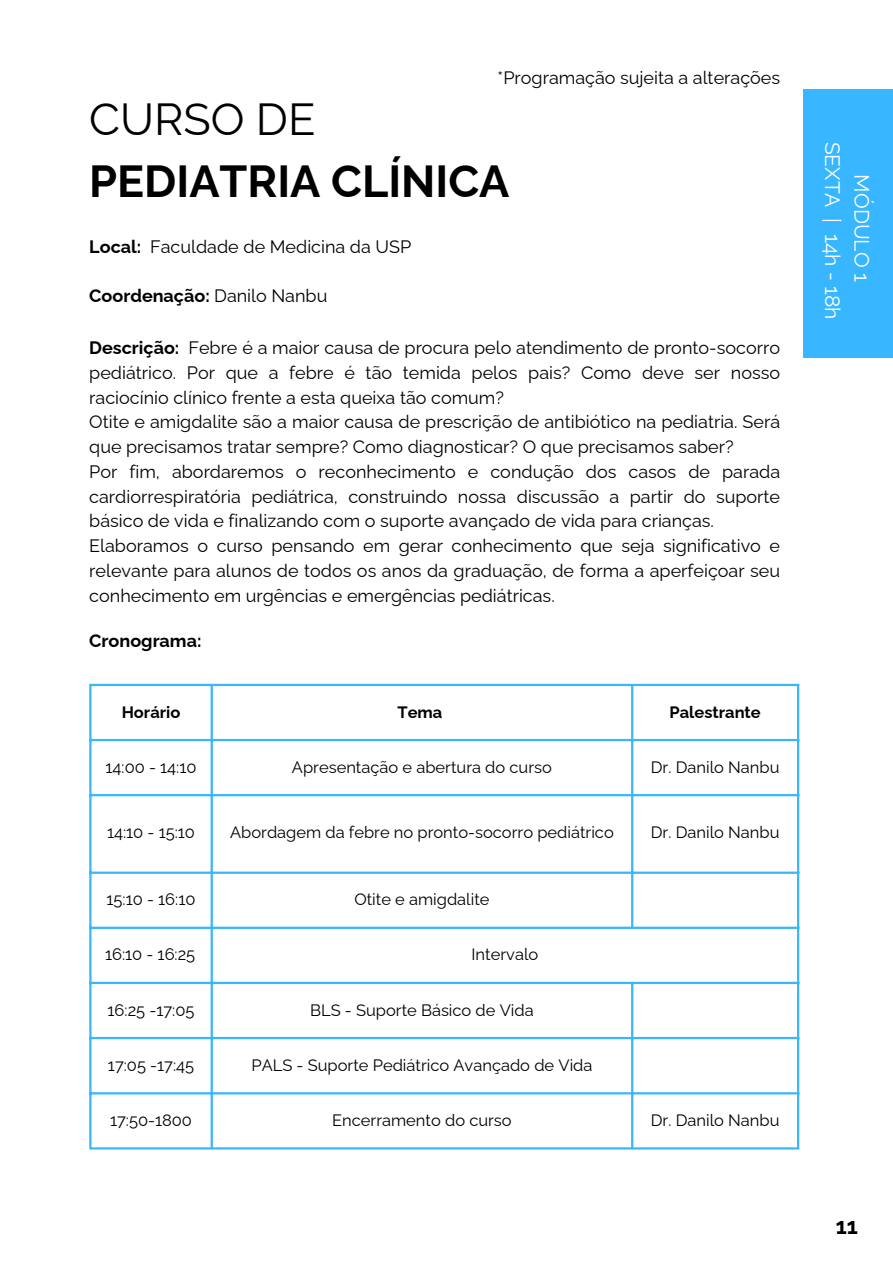
<style>
.page{position:relative;width:893px;height:1264px;background:#fff}
.page>*{position:absolute;margin:0;border:0;box-sizing:border-box;transform-origin:0 0}
.t1{font:700 45px "Raleway";color:#000}
.t2{font:45px "Raleway";color:#000}
.t3{font:700 22.5px "Raleway";color:#000}
.t4{font:21px "Raleway";color:#fff}
.t5{font:18px/24.8px "Raleway";color:#000;text-align:justify}
.t6{font:700 18px "Raleway";color:#000}
.t7{font:16.5px "Raleway";color:#000}
.t8{font:700 16.5px "Raleway";color:#000}
.s1{font-weight:700}
.s2{font-weight:400}
</style>
<div class="page">
<div style="left:803px;top:89px;width:89px;height:269px;background:#38b6ff"></div>
<hr style="left:89px;top:686px;width:2px;height:461px;background:#38b6ff">
<hr style="left:210px;top:686px;width:3px;height:461px;background:#38b6ff">
<hr style="left:631px;top:686px;width:2px;height:240px;background:#38b6ff">
<hr style="left:631px;top:984px;width:2px;height:163px;background:#38b6ff">
<hr style="left:797px;top:686px;width:2px;height:461px;background:#38b6ff">
<hr style="left:89px;top:683px;width:710px;height:3px;background:#38b6ff">
<hr style="left:89px;top:739px;width:710px;height:2px;background:#38b6ff">
<hr style="left:89px;top:794px;width:710px;height:2px;background:#38b6ff">
<hr style="left:89px;top:871px;width:710px;height:2px;background:#38b6ff">
<hr style="left:89px;top:926px;width:710px;height:2px;background:#38b6ff">
<hr style="left:89px;top:981px;width:710px;height:3px;background:#38b6ff">
<hr style="left:89px;top:1036px;width:710px;height:3px;background:#38b6ff">
<hr style="left:89px;top:1092px;width:710px;height:2px;background:#38b6ff">
<hr style="left:89px;top:1147px;width:710px;height:2px;background:#38b6ff">
<p class="t5" style="left:497px;top:66px;width:284px">*Programação sujeita a alterações</p>
<p class="t2" style="left:89px;top:92px;width:228px">CURSO DE</p>
<p class="t1" style="left:89px;top:154px;width:421px">PEDIATRIA CLÍNICA</p>
<p class="t5" style="left:89px;top:234px;width:323px"><span class="s1">Local:</span> Faculdade de Medicina da USP</p>
<p class="t6" style="left:89px;top:285px;width:239px">Coordenação: <span class="s2">Danilo Nanbu</span></p>
<p class="t5" style="left:89px;top:335px;width:692px"><span class="s1">Descrição:</span> Febre é a maior causa de procura pelo atendimento de pronto-socorro pediátrico. Por que a febre é tão temida pelos pais? Como deve ser nosso raciocínio clínico frente a esta queixa tão comum?</p>
<p class="t5" style="left:89px;top:409px;width:692px">Otite e amigdalite são a maior causa de prescrição de antibiótico na pediatria. Será que precisamos tratar sempre? Como diagnosticar? O que precisamos saber?</p>
<p class="t5" style="left:89px;top:459px;width:692px">Por fim, abordaremos o reconhecimento e condução dos casos de parada cardiorrespiratória pediátrica, construindo nossa discussão a partir do suporte básico de vida e finalizando com o suporte avançado de vida para crianças.</p>
<p class="t5" style="left:89px;top:533px;width:692px">Elaboramos o curso pensando em gerar conhecimento que seja significativo e relevante para alunos de todos os anos da graduação, de forma a aperfeiçoar seu conhecimento em urgências e emergências pediátricas.</p>
<p class="t6" style="left:89px;top:630px;width:114px">Cronograma:</p>
<p class="t8" style="left:122px;top:702px;width:60px">Horário</p>
<p class="t8" style="left:397px;top:702px;width:46px">Tema</p>
<p class="t8" style="left:669px;top:702px;width:93px">Palestrante</p>
<p class="t7" style="left:105px;top:757px;width:92px">14:00 - 14:10</p>
<p class="t7" style="left:292px;top:757px;width:261px">Apresentação e abertura do curso</p>
<p class="t7" style="left:650px;top:757px;width:130px">Dr. Danilo Nanbu</p>
<p class="t7" style="left:107px;top:822px;width:89px">14:10 - 15:10</p>
<p class="t7" style="left:230px;top:822px;width:385px">Abordagem da febre no pronto-socorro pediátrico</p>
<p class="t7" style="left:650px;top:822px;width:130px">Dr. Danilo Nanbu</p>
<p class="t7" style="left:107px;top:889px;width:90px">15:10 - 16:10</p>
<p class="t7" style="left:354px;top:889px;width:137px">Otite e amigdalite</p>
<p class="t7" style="left:105px;top:944px;width:92px">16:10 - 16:25</p>
<p class="t7" style="left:471px;top:944px;width:68px">Intervalo</p>
<p class="t7" style="left:108px;top:1000px;width:88px">16:25 -17:05</p>
<p class="t7" style="left:310px;top:1000px;width:225px">BLS - Suporte Básico de Vida</p>
<p class="t7" style="left:108px;top:1055px;width:88px">17:05 -17:45</p>
<p class="t7" style="left:251px;top:1055px;width:342px">PALS - Suporte Pediátrico Avançado de Vida</p>
<p class="t7" style="left:110px;top:1110px;width:83px">17:50-1800</p>
<p class="t7" style="left:332px;top:1110px;width:181px">Encerramento do curso</p>
<p class="t7" style="left:650px;top:1110px;width:130px">Dr. Danilo Nanbu</p>
<p class="t4" style="left:844px;top:142px;width:179px;rotate:90deg">SEXTA | 14h - 18h</p>
<p class="t4" style="left:874px;top:174px;width:109px;rotate:90deg">MÓDULO 1</p>
<p class="t3" style="left:835px;top:1212px;width:24px">11</p>
</div>
